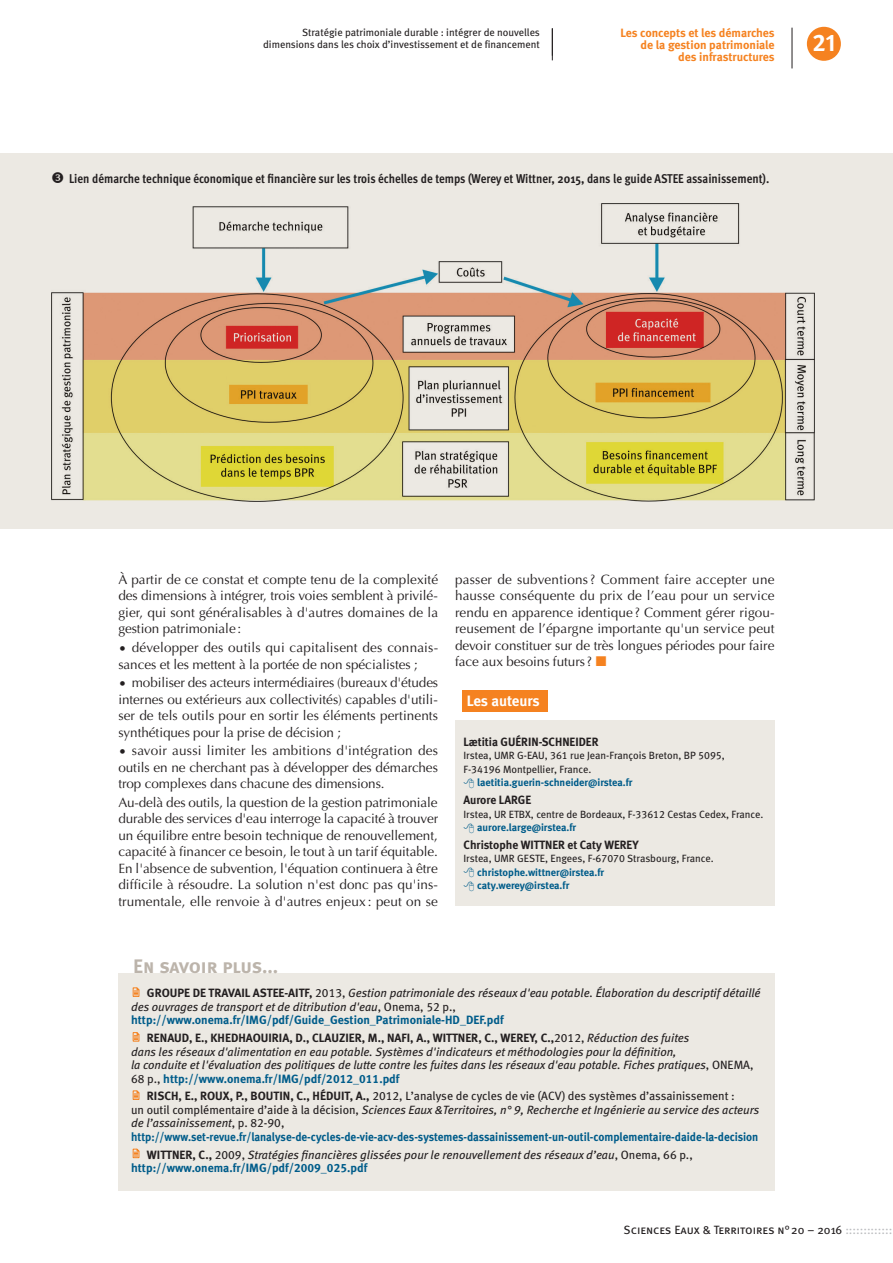
<style>
.page{position:relative;width:893px;height:1263px;background:#fff}
.page>*{position:absolute;margin:0;border:0;box-sizing:border-box;transform-origin:0 0}
.t1{font:24px "Meta Bold Caps Expert";color:#fff}
.t2{font:19.5px "Meta Bold LF Caps";letter-spacing:-.015em;color:#bcb4ab}
.t3{font:15px "Meta Bold LF";color:#fff}
.t4{font:13.5px/16.5px "Optima";letter-spacing:-.005em;color:#231f20;text-align:justify}
.t5{font:13.5px/16.5px "Optima";letter-spacing:.015em;color:#231f20}
.t6{font:700 12.75px "Meta Cond OT";color:#231f20}
.t7{font:italic 12px/13.5px "Meta Book LF";color:#231f20}
.t8{font:12px/13.5px "Meta Book LF";color:#231f20}
.t9{font:12px/17.7px "Meta Bold LF";color:#231f20}
.t10{font:12px "Meta Bold LF";color:#005c8a;scale:.94 1}
.t11{font:12px "Meta Bold LF";color:#005c8a}
.t12{font:700 12px/12px "Meta";color:#f58220;text-align:right}
.t13{font:12px "Meta Book Caps";color:#231f20}
.t14{font:10.5px/12px "Meta Book LF";color:#231f20;text-align:right}
.t15{font:10.5px/13.5px "Meta Bold LF";color:#005c8a}
.s1{font-family:"Meta Bold LF";font-style:normal}
.s2{font-style:normal}
.s3{color:#005c8a}
.s4{font-family:"Meta Book LF"}
.s5{font-family:"Meta Book LF";font-style:italic}
.s6{font-family:"Meta Book LF";color:#231f20}
.s7{font-family:"Meta Bold LF"}
.s8{font-style:italic}
.s9{color:#bcbdc0}
</style>
<div class="page">
<hr style="left:552px;top:28px;width:1px;height:32px;background:#231f20">
<div style="left:118px;top:973px;width:657px;height:218px;background:#ece9e3"></div>
<svg style="left:133px;top:987px;width:7px;height:10px"></svg>
<svg style="left:133px;top:1032px;width:7px;height:9px"></svg>
<svg style="left:133px;top:1090px;width:7px;height:10px"></svg>
<svg style="left:133px;top:1148px;width:7px;height:10px"></svg>
<div style="left:455px;top:720px;width:320px;height:185px;background:#ece9e3"></div>
<div style="left:462px;top:690px;width:86px;height:22px;background:#f58220"></div>
<div style="left:0;top:153px;width:893px;height:375px;background:#ece9e3"></div>
<img style="left:51px;top:204px;width:763px;height:297px">
<div style="left:807px;top:27px;width:34px;height:34px;background:#f58220;border-radius:50%"></div>
<hr style="left:792px;top:28px;width:1px;height:40px;background:#231f20">
<p class="t14" style="left:263px;top:26px;width:278px">Stratégie patrimoniale durable : intégrer de nouvelles dimensions dans les choix d’investissement et de financement</p>
<p class="t12" style="left:620px;top:27px;width:156px">Les concepts et les démarches de la gestion patrimoniale des infrastructures</p>
<h1 class="t1" style="left:812px;top:28px;width:25px">21</h1>
<p class="t6" style="left:69px;top:170px;width:702px">Lien démarche technique économique et financière sur les trois échelles de temps (Werey et Wittner, 2015, dans le guide ASTEE assainissement).</p>
<p class="t4" style="left:118px;top:571px;width:321px">À partir de ce constat et compte tenu de la complexité des dimensions à intégrer, trois voies semblent à privilé&shy;gier, qui sont généralisables à d'autres domaines de la gestion patrimoniale:</p>
<p class="t5" style="left:118px;top:639px;width:321px">• développer des outils qui capitalisent des connais&shy;sances et les mettent à la portée de non spécialistes ;</p>
<p class="t4" style="left:118px;top:674px;width:321px">• mobiliser des acteurs intermédiaires (bureaux d'études internes ou extérieurs aux collectivités) capables d'utili&shy;ser de tels outils pour en sortir les éléments pertinents synthétiques pour la prise de décision ;</p>
<p class="t4" style="left:118px;top:743px;width:321px">• savoir aussi limiter les ambitions d'intégration des outils en ne cherchant pas à développer des démarches trop complexes dans chacune des dimensions.</p>
<p class="t4" style="left:118px;top:794px;width:321px">Au-delà des outils, la question de la gestion patrimoniale durable des services d'eau interroge la capacité à trouver un équilibre entre besoin technique de renouvellement, capacité à financer ce besoin, le tout à un tarif équitable.<br>En l'absence de subvention, l'équation continuera à être difficile à résoudre. La solution n'est donc pas qu'ins&shy;trumentale, elle renvoie à d'autres enjeux : peut on se</p>
<p class="t4" style="left:455px;top:571px;width:321px">passer de subventions? Comment faire accepter une hausse conséquente du prix de l’eau pour un service rendu en apparence identique ? Comment gérer rigou&shy;reusement de l’épargne importante qu'un service peut devoir constituer sur de très longues périodes pour faire face aux besoins futurs?</p>
<p class="t3" style="left:467px;top:692px;width:75px">Les auteurs</p>
<p class="t9" style="left:463px;top:733px;width:136px">Lætitia GUÉRIN-SCHNEIDER</p>
<p class="t14" style="left:463px;top:749px;width:263px;line-height:13.5px;text-align:left">Irstea, UMR G-EAU, 361 rue Jean-François Breton, BP 5095,<br>F-34196 Montpellier, France.</p>
<p class="t15" style="left:477px;top:776px;width:157px">laetitia.guerin-schneider@irstea.fr</p>
<p class="t9" style="left:463px;top:791px;width:69px">Aurore LARGE</p>
<p class="t14" style="left:463px;top:808px;width:301px">Irstea, UR ETBX, centre de Bordeaux, F-33612 Cestas Cedex, France.</p>
<p class="t15" style="left:477px;top:820px;width:100px">aurore.large@irstea.fr</p>
<p class="t9" style="left:463px;top:836px;width:177px">Christophe WITTNER et Caty WEREY</p>
<p class="t14" style="left:463px;top:852px;width:252px">Irstea, UMR GESTE, Engees, F-67070 Strasbourg, France.</p>
<p class="t15" style="left:477px;top:865px;width:128px">christophe.wittner@irstea.fr caty.werey@irstea.fr</p>
<h2 class="t2" style="left:133px;top:955px;width:146px">En savoir plus...</h2>
<p class="t7" style="left:131px;top:986px;width:631px;text-indent:16px"><span class="s1">GROUPE DE TRAVAIL ASTEE-AITF,</span> <span class="s2">2013,</span> Gestion patrimoniale des réseaux d'eau potable. Élaboration du descriptif détaillé des ouvrages de transport et de ditribution d'eau<span class="s2">, Onema, 52 p.,</span></p>
<p class="t9" style="left:147px;top:1011px;width:544px;text-indent:-16px"><span class="s3">http://www.onema.fr/IMG/pdf/Guide_Gestion_Patrimoniale-HD_DEF.pdf<br></span>RENAUD, E., KHEDHAOUIRIA, D., CLAUZIER, M., NAFI, A., WITTNER, C., WEREY, C.,<span class="s4">2012,</span> <span class="s5">Réduction des fuites</span></p>
<p class="t7" style="left:131px;top:1044px;width:624px">dans les réseaux d'alimentation en eau potable. Systèmes d'indicateurs et méthodologies pour la définition,<br>la conduite et l'évaluation des politiques de lutte contre les fuites dans les réseaux d'eau potable. Fiches pratiques<span class="s2">, ONEMA,</span></p>
<p class="t11" style="left:131px;top:1071px;width:270px"><span class="s6">68 p.,</span> http://www.onema.fr/IMG/pdf/2012_011.pdf</p>
<p class="t8" style="left:131px;top:1089px;width:630px;text-indent:16px"><span class="s7">RISCH, E., ROUX, P., BOUTIN, C., HÉDUIT, A.,</span> 2012, L’analyse de cycles de vie (ACV) des systèmes d’assainissement :<br>un outil complémentaire d’aide à la décision, <span class="s8">Sciences Eaux &amp;Territoires, n° 9, Recherche et Ingénierie au service des acteurs de l’assainissement</span>, p. 82-90,</p>
<p class="t10" style="left:131px;top:1129px;width:669px">http://www.set-revue.fr/lanalyse-de-cycles-de-vie-acv-des-systemes-dassainissement-un-outil-complementaire-daide-la-decision</p>
<p class="t7" style="left:147px;top:1147px;width:547px"><span class="s1">WITTNER, C.,</span> <span class="s2">2009,</span> Stratégies financières glissées pour le renouvellement des réseaux d’eau<span class="s2">, Onema, 66 p.,</span></p>
<p class="t11" style="left:131px;top:1161px;width:238px">http://www.onema.fr/IMG/pdf/2009_025.pdf</p>
<p class="t13" style="left:624px;top:1223px;width:270px">Sciences Eaux &amp; Territoires n°20 – 2016 <span class="s9">:::::::::::::</span></p>
</div>
